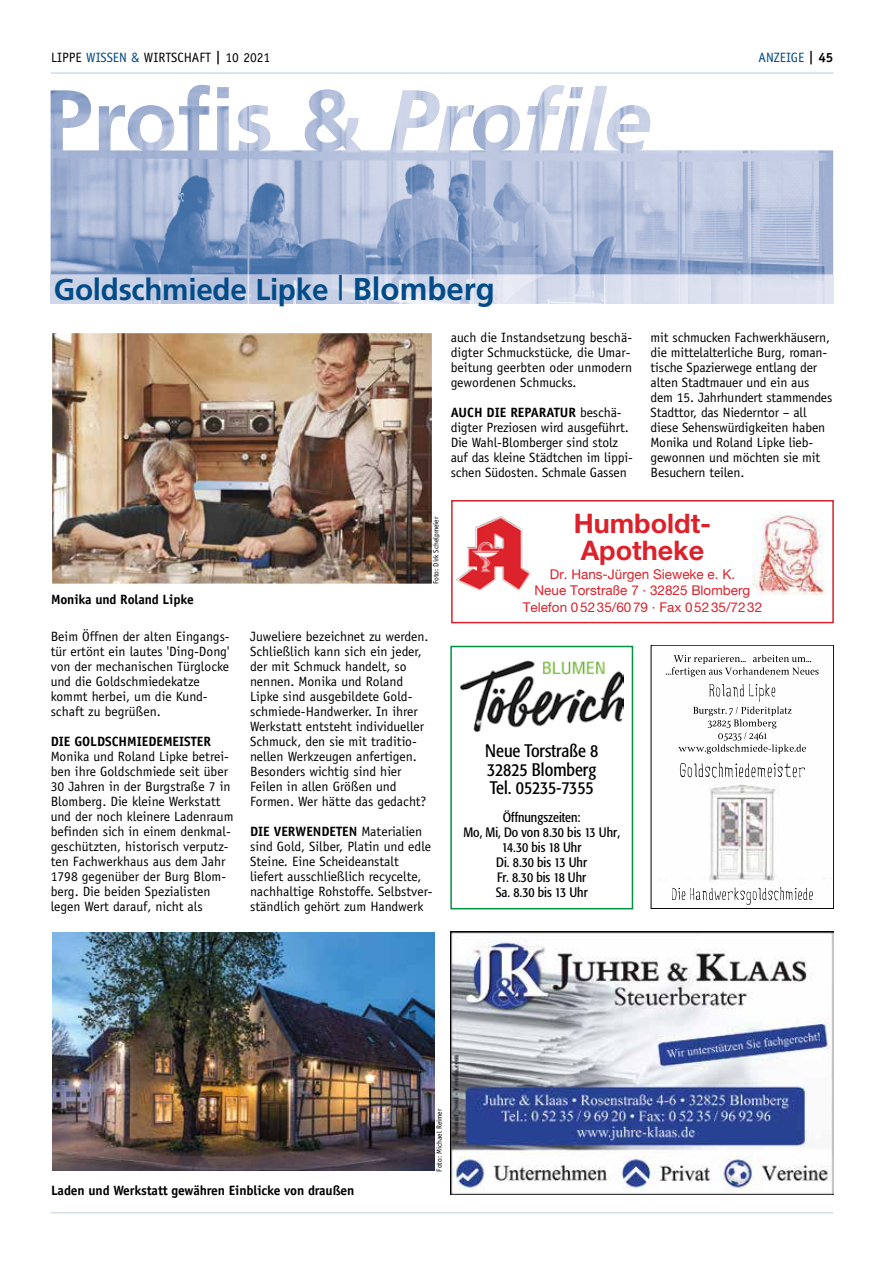
<style>
.page{position:relative;width:893px;height:1263px;background:#fff}
.page>*{position:absolute;margin:0;border:0;box-sizing:border-box;transform-origin:0 0}
.t1{font:700 30px "Frutiger";letter-spacing:-.01em;color:#004b88}
.t2{font:700 27px/27px "Helvetica Neue";color:#dc212b}
.t3{font:condensed 18px/18.6px "Formata";color:#000;text-align:justify}
.t4{font:13.5px/15px "Officina Sans";color:#000}
.t5{font:condensed 13.5px/15px "Formata";color:#000;text-align:center}
.t6{font:700 13.5px "Officina Sans";letter-spacing:-.01em;color:#000}
.t7{font:13.5px/16.5px "Helvetica Neue";color:#dc212b;text-align:center}
.t8{font:13.5px "Officina Sans";color:#004b88}
.t9{font:7.5px "Officina Sans";letter-spacing:-.005em;color:#000}
.s1{color:#004b88}
.s2{font-weight:700}
.s3{font-weight:700;color:#000}
.s4{font-size:31.5px}
</style>
<div class="page">
<hr style="left:51px;top:72px;width:782px;height:2px;background:#d2ddea">
<hr style="left:51px;top:1212px;width:782px;height:1px;background:#d2ddea">
<img style="left:51px;top:274px;width:782px;height:30px">
<svg style="left:51px;top:85px;width:782px;height:189px"></svg>
<img style="left:54px;top:335px;width:376px;height:247px">
<div style="left:51px;top:332px;width:382px;height:253px;border:2px solid #fff"></div>
<img style="left:53px;top:932px;width:381px;height:238px">
<img style="left:460px;top:660px;width:163px;height:72px">
<div style="left:450px;top:646px;width:183px;height:263px;border:2px solid #009240"></div>
<img style="left:752px;top:511px;width:72px;height:83px">
<img style="left:457px;top:516px;width:73px;height:75px">
<div style="left:451px;top:500px;width:383px;height:123px;border:2px solid #dc212b"></div>
<img style="left:450px;top:931px;width:383px;height:264px">
<img style="left:665px;top:654px;width:154px;height:230px">
<svg style="left:673px;top:655px;width:101px;height:7px"></svg>
<svg style="left:709px;top:683px;width:70px;height:31px"></svg>
<svg style="left:680px;top:762px;width:125px;height:16px"></svg>
<svg style="left:672px;top:887px;width:141px;height:18px"></svg>
<div style="left:651px;top:645px;width:183px;height:264px;border:1px solid #000"></div>
<p class="t4" style="left:51px;top:50px;width:221px">LIPPE <span class="s1">WISSEN &amp;</span> WIRTSCHAFT <span class="s2">|</span> 10 2021</p>
<p class="t8" style="left:758px;top:49px;width:76px">ANZEIGE <span class="s3">| 45</span></p>
<h1 class="t1" style="left:54px;top:272px;width:443px">Goldschmiede Lipke <sup>|</sup> <span class="s4">Blomberg</span></h1>
<p class="t4" style="left:451px;top:330px;width:183px;text-align:justify">auch die Instandsetzung beschä&shy;digter Schmuckstücke, die Umar&shy;beitung geerbten oder unmodern gewordenen Schmucks.</p>
<p class="t4" style="left:451px;top:405px;width:184px"><span class="s2">AUCH DIE REPARATUR</span> beschä&shy;digter Preziosen wird ausgeführt.<br>Die Wahl-Blomberger sind stolz auf das kleine Städtchen im lippi&shy;schen Südosten. Schmale Gassen</p>
<p class="t4" style="left:651px;top:330px;width:183px">mit schmucken Fachwerkhäusern, die mittelalterliche Burg, roman&shy;tische Spazierwege entlang der alten Stadtmauer und ein aus dem 15. Jahrhundert stammendes<br>Stadttor, das Niederntor – all diese Sehenswürdigkeiten haben<br>Monika und Roland Lipke lieb&shy;gewonnen und möchten sie mit<br>Besuchern teilen.</p>
<p class="t6" style="left:51px;top:591px;width:144px">Monika und Roland Lipke</p>
<p class="t4" style="left:51px;top:628px;width:181px">Beim Öffnen der alten Eingangs&shy;tür ertönt ein lautes 'Ding-Dong' von der mechanischen Türglocke und die Goldschmiedekatze kommt herbei, um die Kund&shy;schaft zu begrüßen.</p>
<p class="t6" style="left:51px;top:732px;width:162px">DIE GOLDSCHMIEDEMEISTER</p>
<p class="t4" style="left:51px;top:748px;width:184px">Monika und Roland Lipke betrei&shy;ben ihre Goldschmiede seit über<br>30 Jahren in der Burgstraße 7 in<br>Blomberg. Die kleine Werkstatt und der noch kleinere Ladenraum befinden sich in einem denkmal&shy;geschützten, historisch verputz&shy;ten Fachwerkhaus aus dem Jahr<br>1798 gegenüber der Burg Blom&shy;berg. Die beiden Spezialisten legen Wert darauf, nicht als</p>
<p class="t9" style="left:432px;top:584px;width:69px;rotate:-90deg">Foto: Dirk Schelpmeier</p>
<p class="t4" style="left:250px;top:628px;width:180px">Juweliere bezeichnet zu werden.<br>Schließlich kann sich ein jeder, der mit Schmuck handelt, so nennen. Monika und Roland<br>Lipke sind ausgebildete Gold&shy;schmiede-Handwerker. In ihrer<br>Werkstatt entsteht individueller<br>Schmuck, den sie mit traditio&shy;nellen Werkzeugen anfertigen.<br>Besonders wichtig sind hier<br>Feilen in allen Größen und<br>Formen. Wer hätte das gedacht?</p>
<p class="t4" style="left:250px;top:823px;width:184px"><span class="s2">DIE VERWENDETEN</span> Materialien sind Gold, Silber, Platin und edle<br>Steine. Eine Scheideanstalt liefert ausschließlich recycelte, nachhaltige Rohstoffe. Selbstver&shy;ständlich gehört zum Handwerk</p>
<h2 class="t2" style="left:574px;top:509px;width:139px">Humboldt-<br>Apotheke</h2>
<p class="t7" style="left:523px;top:566px;width:241px">Dr. Hans-Jürgen Sieweke e. K.<br>Neue Torstraße 7 · 32825 Blomberg<br>Telefon 05235/6079 · Fax 05235/7232</p>
<h3 class="t3" style="left:485px;top:741px;width:115px">Neue Torstraße 8<br>32825 Blomberg Tel. 05235-7355</h3>
<p class="t5" style="left:463px;top:809px;width:158px">Öffnungszeiten:<br>Mo, Mi, Do von 8.30 bis 13 Uhr,<br>14.30 bis 18 Uhr<br>Di. 8.30 bis 13 Uhr<br>Fr. 8.30 bis 18 Uhr<br>Sa. 8.30 bis 13 Uhr</p>
<p class="t6" style="left:51px;top:1181px;width:305px">Laden und Werkstatt gewähren Einblicke von draußen</p>
<p class="t9" style="left:435px;top:1171px;width:64px;rotate:-90deg">Foto: Michael Reimer</p>
</div>
